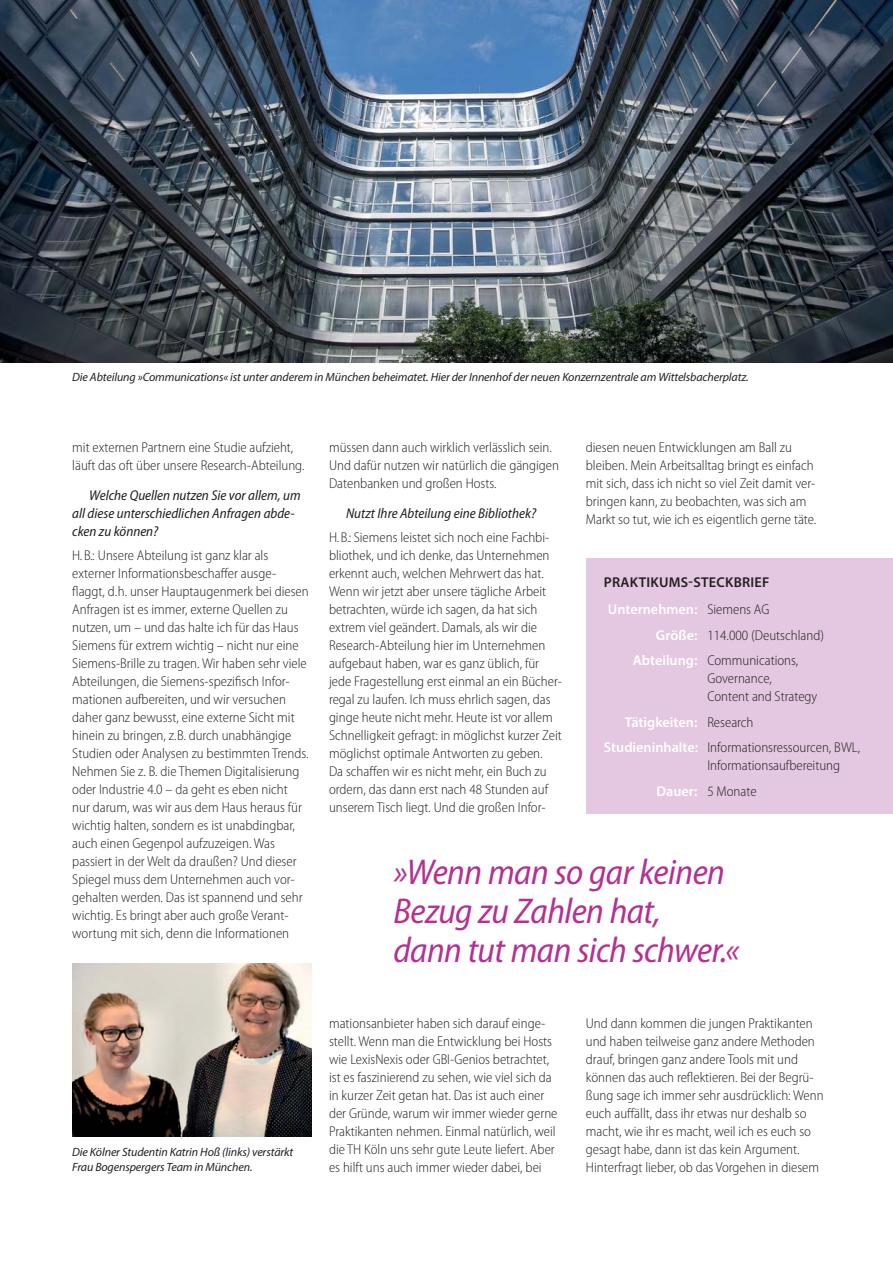
<style>
.page{position:relative;width:893px;height:1263px;background:#fff}
.page>*{position:absolute;margin:0;border:0;box-sizing:border-box;transform-origin:0 0}
.t1{font:italic semi-condensed 36px/39px "Myriad Pro";letter-spacing:-.015em;color:#b43192}
.t2{font:300 semi-condensed 14.25px/18px "Myriad Pro";color:#231f20}
.t3{font:italic semi-condensed 14.25px/18px "Myriad Pro";color:#231f20}
.t4{font:600 14.25px/27px "Myriad Pro";letter-spacing:.02em;color:#231f20}
.t5{font:italic 12px/15px "Myriad Pro";letter-spacing:-.01em;color:#231f20}
.s1{color:#fff}
.s2{font-weight:300;font-stretch:semi-condensed}
.s3{font-weight:600;font-stretch:normal;color:#fff}
</style>
<div class="page">
<div style="left:586px;top:559px;width:307px;height:255px;background:#e4c7e0"></div>
<img style="left:0;top:0;width:893px;height:363px">
<img style="left:72px;top:964px;width:239px;height:172px">
<p class="t5" style="left:72px;top:370px;width:678px">Die Abteilung »Communications« ist unter anderem in München beheimatet. Hier der Innenhof der neuen Konzernzentrale am Wittelsbacherplatz.</p>
<p class="t2" style="left:72px;top:440px;width:234px">mit externen Partnern eine Studie aufzieht, läuft das oft über unsere Research-Abteilung.</p>
<p class="t3" style="left:72px;top:488px;width:230px;text-indent:17px">Welche Quellen nutzen Sie vor allem, um all diese unterschiedlichen Anfragen abde&shy;cken zu können?</p>
<p class="t2" style="left:72px;top:548px;width:238px">H. B.: Unsere Abteilung ist ganz klar als externer Informationsbeschaffer ausge&shy;flaggt, d.h. unser Hauptaugenmerk bei diesen Anfragen ist es immer, externe Quellen zu nutzen, um – und das halte ich für das Haus Siemens für extrem wichtig – nicht nur eine Siemens-Brille zu tragen. Wir haben sehr viele Abteilungen, die Siemens-spezifisch Infor&shy;mationen aufbereiten, und wir versuchen daher ganz bewusst, eine externe Sicht mit hinein zu bringen, z.B. durch unabhängige Studien oder Analysen zu bestimmten Trends.<br>Nehmen Sie z. B. die Themen Digitalisierung oder Industrie 4.0 – da geht es eben nicht nur darum, was wir aus dem Haus heraus für wichtig halten, sondern es ist unabdingbar, auch einen Gegenpol aufzuzeigen. Was passiert in der Welt da draußen? Und dieser Spiegel muss dem Unternehmen auch vor&shy;gehalten werden. Das ist spannend und sehr wichtig. Es bringt aber auch große Verant&shy;wortung mit sich, denn die Informationen</p>
<p class="t2" style="left:329px;top:440px;width:231px">müssen dann auch wirklich verlässlich sein.<br>Und dafür nutzen wir natürlich die gängigen<br>Datenbanken und großen Hosts.</p>
<p class="t3" style="left:346px;top:506px;width:192px">Nutzt Ihre Abteilung eine Bibliothek?</p>
<p class="t2" style="left:329px;top:530px;width:234px">H. B.: Siemens leistet sich noch eine Fachbi&shy;bliothek, und ich denke, das Unternehmen erkennt auch, welchen Mehrwert das hat.<br>Wenn wir jetzt aber unsere tägliche Arbeit betrachten, würde ich sagen, da hat sich extrem viel geändert. Damals, als wir die Research-Abteilung hier im Unternehmen aufgebaut haben, war es ganz üblich, für jede Fragestellung erst einmal an ein Bücher&shy;regal zu laufen. Ich muss ehrlich sagen, das ginge heute nicht mehr. Heute ist vor allem Schnelligkeit gefragt: in möglichst kurzer Zeit möglichst optimale Antworten zu geben.<br>Da schaffen wir es nicht mehr, ein Buch zu ordern, das dann erst nach 48 Stunden auf unserem Tisch liegt. Und die großen Infor-</p>
<p class="t2" style="left:586px;top:440px;width:232px">diesen neuen Entwicklungen am Ball zu bleiben. Mein Arbeitsalltag bringt es einfach mit sich, dass ich nicht so viel Zeit damit ver&shy;bringen kann, zu beobachten, was sich am Markt so tut, wie ich es eigentlich gerne täte.</p>
<p class="t4" style="left:604px;top:570px;width:167px">PRAKTIKUMS-STECKBRIEF<br><span class="s1">Unternehmen:</span> <span class="s2">Siemens AG</span></p>
<p class="t2" style="left:633px;top:623px;width:193px;line-height:25.5px;text-indent:23px"><span class="s3">Größe:</span> 114.000 (Deutschland)<br><span class="s3">Abteilung:</span> Communications,</p>
<p class="t2" style="left:707px;top:671px;width:111px">Governance,<br>Content and Strategy</p>
<p class="t2" style="left:604px;top:710px;width:258px;line-height:25.5px;text-indent:21px"><span class="s3">Tätigkeiten:</span> Research<br><span class="s3">Studieninhalte:</span> Informationsressourcen, BWL,</p>
<p class="t2" style="left:656px;top:754px;width:185px;line-height:25.5px;text-indent:51px">Informationsaufbereitung<br><span class="s3">Dauer:</span> 5 Monate</p>
<h1 class="t1" style="left:393px;top:855px;width:348px">»Wenn man so gar keinen<br>Bezug zu Zahlen hat,<br>dann tut man sich schwer.«</h1>
<p class="t5" style="left:72px;top:1145px;width:222px">Die Kölner Studentin Katrin Hoß (links) verstärkt<br>Frau Bogenspergers Team in München.</p>
<p class="t2" style="left:329px;top:1015px;width:230px">mationsanbieter haben sich darauf einge&shy;stellt. Wenn man die Entwicklung bei Hosts wie LexisNexis oder GBI-Genios betrachtet, ist es faszinierend zu sehen, wie viel sich da in kurzer Zeit getan hat. Das ist auch einer der Gründe, warum wir immer wieder gerne Praktikanten nehmen. Einmal natürlich, weil die TH Köln uns sehr gute Leute liefert. Aber es hilft uns auch immer wieder dabei, bei</p>
<p class="t2" style="left:586px;top:1015px;width:239px">Und dann kommen die jungen Praktikanten und haben teilweise ganz andere Methoden drauf, bringen ganz andere Tools mit und können das auch reflektieren. Bei der Begrü&shy;ßung sage ich immer sehr ausdrücklich: Wenn euch auffällt, dass ihr etwas nur deshalb so macht, wie ihr es macht, weil ich es euch so gesagt habe, dann ist das kein Argument.<br>Hinterfragt lieber, ob das Vorgehen in diesem</p>
</div>
